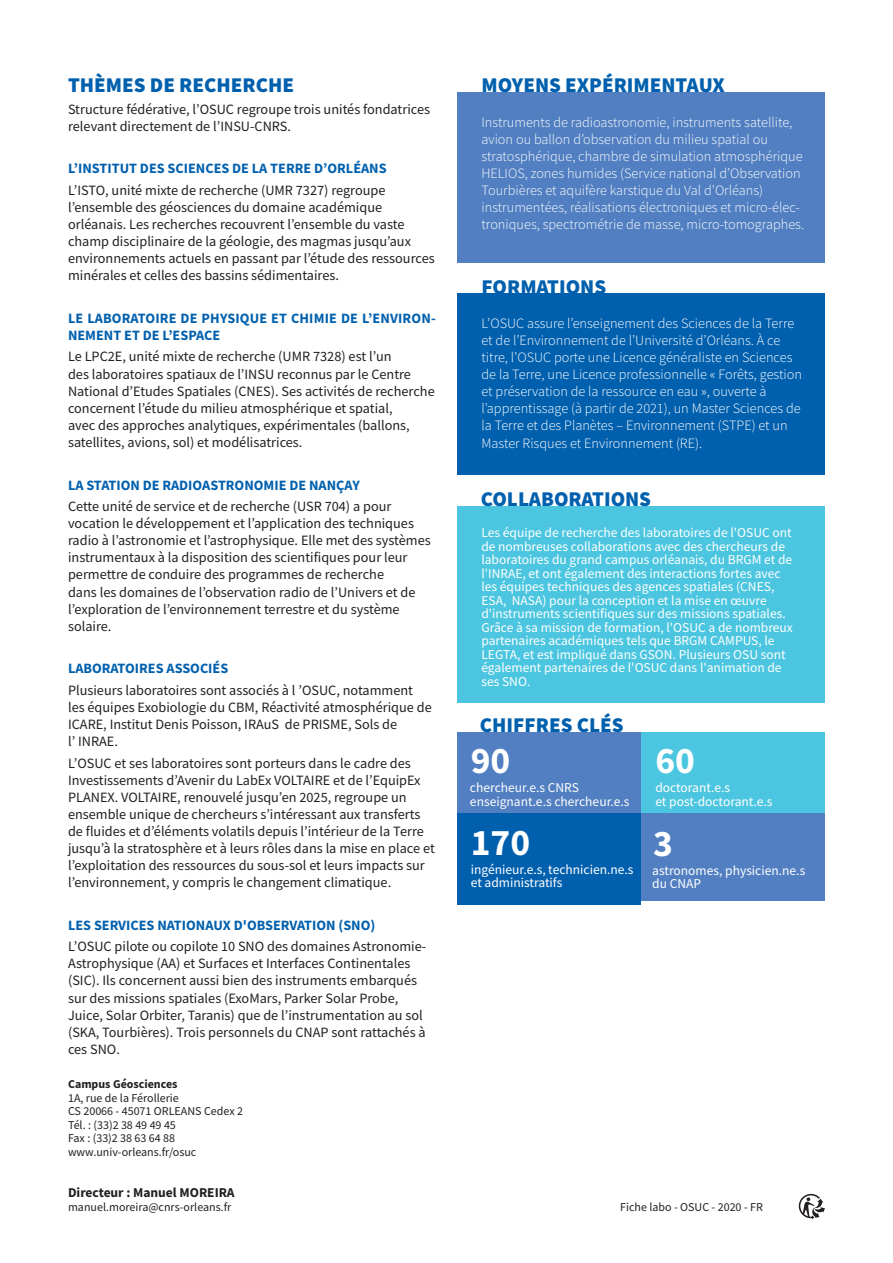
<style>
.page{position:relative;width:893px;height:1263px;background:#fff}
.page>*{position:absolute;margin:0;border:0;box-sizing:border-box;transform-origin:0 0}
.t1{font:700 37.5px "Source Sans Pro";color:#fff}
.TITRE_CATEGORIES{font:900 21px "Source Sans Pro";color:#0160ae}
.Thème_de_recherche{font:900 21px "Source Sans Pro";color:#0160ae}
.TEXTE_PUCE{font:14.25px/17.1px "Source Sans Pro";color:#231f20}
.TEXTE_BLANC{font:300 14.25px/17.1px "Source Sans Pro";color:#fff}
.TITRE_PARAGRAPHE{font:700 14.25px/17.1px "Source Sans Pro";color:#0160ae}
.t2{font:13.5px/13.5px "Source Sans Pro";color:#fff}
.t3{font:700 13.5px "Source Sans Pro";color:#231f20}
.CONTACT_REGULAR{font:12px "Source Sans Pro";color:#231f20}
.CONTACT_BOLD{font:700 12px "Source Sans Pro";color:#231f20}
</style>
<div class="page">
<svg style="left:799px;top:1194px;width:26px;height:25px"></svg>
<div style="left:457px;top:732px;width:184px;height:81px;background:#517fc1"></div>
<div style="left:641px;top:732px;width:184px;height:92px;background:#4cc6e0"></div>
<div style="left:457px;top:813px;width:184px;height:91px;background:#0160ae"></div>
<div style="left:457px;top:506px;width:368px;height:196px;background:#4cc6e0"></div>
<div style="left:457px;top:92px;width:368px;height:171px;background:#517fc1"></div>
<div style="left:457px;top:293px;width:368px;height:181px;background:#0160ae"></div>
<div style="left:641px;top:813px;width:184px;height:88px;background:#517fc1"></div>
<p class="Thème_de_recherche" style="left:68px;top:71px;width:227px">THÈMES DE RECHERCHE</p>
<p class="TEXTE_PUCE" style="left:68px;top:100px;width:364px">Structure fédérative, l’OSUC regroupe trois unités fondatrices relevant directement de l’INSU-CNRS.</p>
<p class="TITRE_PARAGRAPHE" style="left:68px;top:160px;width:320px">L’INSTITUT DES SCIENCES DE LA TERRE D’ORLÉANS</p>
<p class="TEXTE_PUCE" style="left:68px;top:181px;width:368px">L’ISTO, unité mixte de recherche (UMR 7327) regroupe l’ensemble des géosciences du domaine académique orléanais. Les recherches recouvrent l’ensemble du vaste champ disciplinaire de la géologie, des magmas jusqu’aux environnements actuels en passant par l’étude des ressources minérales et celles des bassins sédimentaires.</p>
<p class="TITRE_PARAGRAPHE" style="left:68px;top:310px;width:369px">LE LABORATOIRE DE PHYSIQUE ET CHIMIE DE L’ENVIRON-<br>NEMENT ET DE L’ESPACE</p>
<p class="TEXTE_PUCE" style="left:68px;top:348px;width:368px">Le LPC2E, unité mixte de recherche (UMR 7328) est l’un<br>des laboratoires spatiaux de l’INSU reconnus par le Centre National d’Etudes Spatiales (CNES). Ses activités de recherche concernent l’étude du milieu atmosphérique et spatial,<br>avec des approches analytiques, expérimentales (ballons, satellites, avions, sol) et modélisatrices.</p>
<p class="TITRE_PARAGRAPHE" style="left:68px;top:476px;width:293px">LA STATION DE RADIOASTRONOMIE DE NANÇAY</p>
<p class="TEXTE_PUCE" style="left:68px;top:498px;width:364px">Cette unité de service et de recherche (USR 704) a pour vocation le développement et l’application des techniques radio à l’astronomie et l’astrophysique. Elle met des systèmes instrumentaux à la disposition des scientifiques pour leur permettre de conduire des programmes de recherche<br>dans les domaines de l’observation radio de l’Univers et de l’exploration de l’environnement terrestre et du système solaire.</p>
<p class="TITRE_PARAGRAPHE" style="left:68px;top:660px;width:162px">LABORATOIRES ASSOCIÉS</p>
<p class="TEXTE_PUCE" style="left:68px;top:681px;width:365px">Plusieurs laboratoires sont associés à l ’OSUC, notamment les équipes Exobiologie du CBM, Réactivité atmosphérique de ICARE, Institut Denis Poisson, IRAuS de PRISME, Sols de<br>l’ INRAE.</p>
<p class="TEXTE_PUCE" style="left:68px;top:754px;width:368px">L’OSUC et ses laboratoires sont porteurs dans le cadre des Investissements d’Avenir du LabEx VOLTAIRE et de l’EquipEx PLANEX. VOLTAIRE, renouvelé jusqu’en 2025, regroupe un ensemble unique de chercheurs s’intéressant aux transferts de fluides et d’éléments volatils depuis l’intérieur de la Terre jusqu’à la stratosphère et à leurs rôles dans la mise en place et l’exploitation des ressources du sous-sol et leurs impacts sur l’environnement, y compris le changement climatique.</p>
<p class="TITRE_PARAGRAPHE" style="left:68px;top:916px;width:309px">LES SERVICES NATIONAUX D'OBSERVATION (SNO)</p>
<p class="TEXTE_PUCE" style="left:68px;top:938px;width:360px">L’OSUC pilote ou copilote 10 SNO des domaines Astronomie-Astrophysique (AA) et Surfaces et Interfaces Continentales (SIC). Ils concernent aussi bien des instruments embarqués sur des missions spatiales (ExoMars, Parker Solar Probe, Juice, Solar Orbiter, Taranis) que de l’instrumentation au sol (SKA, Tourbières). Trois personnels du CNAP sont rattachés à ces SNO.</p>
<p class="CONTACT_BOLD" style="left:68px;top:1076px;width:111px">Campus Géosciences</p>
<p class="CONTACT_REGULAR" style="left:68px;top:1090px;width:112px">1A, rue de la Férollerie</p>
<p class="CONTACT_REGULAR" style="left:68px;top:1103px;width:177px">CS 20066 - 45071 ORLEANS Cedex 2</p>
<p class="CONTACT_REGULAR" style="left:68px;top:1117px;width:109px">Tél. : (33)2 38 49 49 45</p>
<p class="CONTACT_REGULAR" style="left:68px;top:1130px;width:109px">Fax : (33)2 38 63 64 88</p>
<p class="CONTACT_REGULAR" style="left:68px;top:1144px;width:130px">www.univ-orleans.fr/osuc</p>
<p class="t3" style="left:68px;top:1184px;width:168px">Directeur : Manuel MOREIRA</p>
<p class="CONTACT_REGULAR" style="left:68px;top:1199px;width:165px">manuel.moreira@cnrs-orleans.fr</p>
<p class="TITRE_CATEGORIES" style="left:481px;top:71px;width:245px">MOYENS EXPÉRIMENTAUX</p>
<p class="TEXTE_BLANC" style="left:481px;top:113px;width:324px">Instruments de radioastronomie, instruments satellite, avion ou ballon d’observation du milieu spatial ou stratosphérique, chambre de simulation atmosphérique HELIOS, zones humides (Service national d’Observation Tourbières et aquifère karstique du Val d’Orléans) instrumentées, réalisations électroniques et micro-élec&shy;troniques, spectrométrie de masse, micro-tomographes.</p>
<p class="TITRE_CATEGORIES" style="left:481px;top:272px;width:126px">FORMATIONS</p>
<p class="TEXTE_BLANC" style="left:481px;top:315px;width:322px">L’OSUC assure l’enseignement des Sciences de la Terre et de l’Environnement de l’Université d’Orléans. À ce titre, l’OSUC porte une Licence généraliste en Sciences de la Terre, une Licence professionnelle « Forêts, gestion et préservation de la ressource en eau », ouverte à l’apprentissage (à partir de 2021), un Master Sciences de la Terre et des Planètes – Environnement (STPE) et un Master Risques et Environnement (RE).</p>
<p class="TITRE_CATEGORIES" style="left:481px;top:484px;width:172px">COLLABORATIONS</p>
<p class="t2" style="left:481px;top:526px;width:313px">Les équipe de recherche des laboratoires de l'OSUC ont de nombreuses collaborations avec des chercheurs de laboratoires du grand campus orléanais, du BRGM et de l'INRAE, et ont également des interactions fortes avec les équipes techniques des agences spatiales (CNES, ESA, NASA) pour la conception et la mise en œuvre d'instruments scientifiques sur des missions spatiales.<br>Grâce à sa mission de formation, l'OSUC a de nombreux partenaires académiques tels que BRGM CAMPUS, le LEGTA, et est impliqué dans GSON. Plusieurs OSU sont également partenaires de l'OSUC dans l'animation de ses SNO.</p>
<p class="TITRE_CATEGORIES" style="left:480px;top:711px;width:145px">CHIFFRES CLÉS</p>
<p class="t1" style="left:471px;top:735px;width:41px">90</p>
<p class="t1" style="left:655px;top:735px;width:41px">60</p>
<p class="t2" style="left:470px;top:781px;width:110px">chercheur.e.s CNRS</p>
<p class="t2" style="left:470px;top:794px;width:161px">enseignant.e.s chercheur.e.s</p>
<p class="t2" style="left:655px;top:781px;width:76px">doctorant.e.s</p>
<p class="t2" style="left:655px;top:794px;width:119px">et post-doctorant.e.s</p>
<p class="t1" style="left:471px;top:817px;width:61px">170</p>
<p class="t1" style="left:653px;top:818px;width:21px">3</p>
<p class="t2" style="left:471px;top:863px;width:164px">ingénieur.e.s, technicien.ne.s</p>
<p class="t2" style="left:471px;top:876px;width:93px">et administratifs</p>
<p class="t2" style="left:652px;top:863px;width:155px">astronomes, physicien.ne.s</p>
<p class="t2" style="left:652px;top:877px;width:50px">du CNAP</p>
<p class="CONTACT_REGULAR" style="left:620px;top:1199px;width:144px">Fiche labo - OSUC - 2020 - FR</p>
</div>
